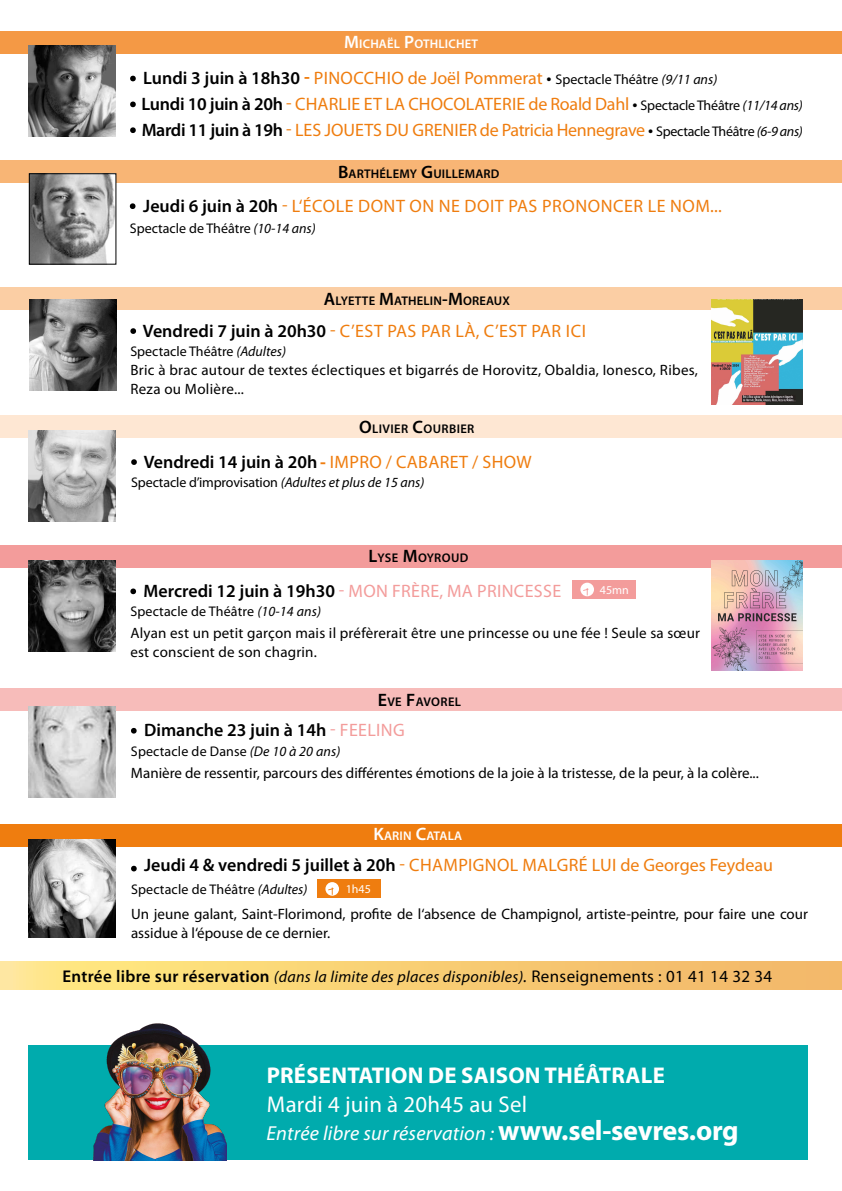
<style>
.page{position:relative;width:842px;height:1191px;background:#fff}
.page>*{position:absolute;margin:0;border:0;box-sizing:border-box;transform-origin:0 0}
.t1{font:700 22.8px "Myriad Pro";letter-spacing:.01em;color:#fff}
.t2{font:22.8px "Myriad Pro";letter-spacing:.01em;color:#fff}
.t3{font:italic 20.4px "Myriad Pro";letter-spacing:.01em;color:#fff}
.t4{font:18px/25.8px "Myriad Pro";letter-spacing:.005em;color:#ef7d0f}
.t5{font:18px "Myriad Pro";letter-spacing:.03em;color:#ef7d0f}
.t6{font:600 18px "Myriad Pro";color:#000}
.t7{font:18px "Myriad Pro";letter-spacing:.02em;color:#f39c9b}
.t8{font:italic 16px "Myriad Pro";letter-spacing:.02em;color:#000}
.t9{font:15px/19px "Myriad Pro";letter-spacing:.005em;color:#000}
.t10{font:14px "Myriad Pro";color:#000}
.t11{font:600 12.6px "Myriad Pro";letter-spacing:.015em;color:#000}
.t12{font:600 12.6px "Myriad Pro";letter-spacing:.015em;color:#fff}
.t13{font:12px "Myriad Pro";color:#fff}
.s1{font-size:18px}
.s2{font-weight:600;color:#000}
.s3{font-weight:700}
.s4{color:#000}
.s5{font-size:14px;color:#000}
.s6{font-style:italic;font-size:14px;color:#000}
.s7{font-style:italic}
.s8{font-weight:700;color:#ef7d0f}
.s9{font-weight:400;color:#ef7d0f}
.s10{font-weight:400;color:#f39c9b}
.s11{font-weight:600;font-style:normal;font-size:17px}
.s12{font-size:17px}
.s13{font-style:normal;font-size:17px}
.s14{font-weight:700;font-style:normal;font-size:28.2px}
</style>
<div class="page">
<svg style="left:130px;top:588px;width:6px;height:6px"></svg>
<svg style="left:131px;top:728px;width:6px;height:5px"></svg>
<svg style="left:131px;top:865px;width:6px;height:6px"></svg>
<div style="left:0;top:823px;width:842px;height:23px;background:#ef7d0f"></div>
<svg style="left:0;top:961px;width:842px;height:29px;background:#f8cf76"></svg>
<div style="left:0;top:415px;width:842px;height:23px;background:#fee7d3"></div>
<div style="left:0;top:545px;width:842px;height:23px;background:#f39c9b"></div>
<div style="left:0;top:688px;width:842px;height:22px;background:#f7bcba"></div>
<svg style="left:131px;top:459px;width:6px;height:6px"></svg>
<div style="left:573px;top:580px;width:63px;height:18px;background:#f39c9b"></div>
<svg style="left:580px;top:582px;width:14px;height:14px"></svg>
<div style="left:318px;top:880px;width:63px;height:18px;background:#ef7d0f"></div>
<svg style="left:325px;top:882px;width:14px;height:13px"></svg>
<img style="left:28px;top:561px;width:87px;height:90px">
<img style="left:28px;top:431px;width:87px;height:90px">
<img style="left:28px;top:706px;width:87px;height:91px">
<img style="left:28px;top:839px;width:87px;height:98px">
<div style="left:0;top:287px;width:842px;height:23px;background:#fbcea4"></div>
<svg style="left:130px;top:328px;width:6px;height:6px"></svg>
<img style="left:29px;top:300px;width:87px;height:90px">
<img style="left:711px;top:300px;width:91px;height:105px">
<img style="left:711px;top:561px;width:91px;height:109px">
<div style="left:0;top:160px;width:842px;height:23px;background:#f8b575"></div>
<svg style="left:130px;top:203px;width:5px;height:6px"></svg>
<img style="left:31px;top:176px;width:83px;height:86px">
<div style="left:0;top:31px;width:842px;height:23px;background:#f49945"></div>
<svg style="left:130px;top:76px;width:6px;height:5px"></svg>
<svg style="left:130px;top:102px;width:6px;height:5px"></svg>
<svg style="left:130px;top:127px;width:6px;height:6px"></svg>
<img style="left:28px;top:45px;width:87px;height:91px">
<div style="left:28px;top:1045px;width:780px;height:114px;background:#00abad"></div>
<img style="left:91px;top:1023px;width:135px;height:137px">
<p class="t12" style="left:344px;top:36px;width:135px"><span class="s1">M</span>ICHAËL <span class="s1">P</span>OTHLICHET</p>
<p class="t4" style="left:142px;top:65px;width:663px"><span class="s2">Lundi 3 juin à 18h30</span> <span class="s3">-</span> PINOCCHIO de Joël Pommerat <span class="s4">•</span> <span class="s5">Spectacle Théâtre</span> <span class="s6">(9/11 ans)<br></span><span class="s2">Lundi 10 juin à 20h</span> - CHARLIE ET LA CHOCOLATERIE de Roald Dahl <span class="s4">•</span> <span class="s5">Spectacle Théâtre</span> <span class="s6">(11/14 ans)<br></span><span class="s2">Mardi 11 juin à 19h</span> - LES JOUETS DU GRENIER de Patricia Hennegrave <span class="s4">•</span> <span class="s5">Spectacle Théâtre</span> <span class="s6">(6-9 ans)</span></p>
<p class="t11" style="left:338px;top:166px;width:163px"><span class="s1">B</span>ARTHÉLEMY <span class="s1">G</span>UILLEMARD</p>
<p class="t5" style="left:143px;top:195px;width:580px"><span class="s2">Jeudi 6 juin à 20h</span> - L‘ÉCOLE DONT ON NE DOIT PAS PRONONCER LE NOM...</p>
<p class="t10" style="left:130px;top:219px;width:187px">Spectacle de Théâtre <span class="s7">(10-14 ans)</span></p>
<p class="t11" style="left:324px;top:293px;width:188px"><span class="s1">A</span>LYETTE <span class="s1">M</span>ATHELIN<span class="s1">-M</span>OREAUX</p>
<p class="t5" style="left:143px;top:319px;width:445px"><span class="s2">Vendredi 7 juin à 20h30</span> - C’EST PAS PAR LÀ, C’EST PAR ICI</p>
<p class="t10" style="left:130px;top:343px;width:157px">Spectacle Théâtre <span class="s7">(Adultes)</span></p>
<p class="t9" style="left:130px;top:361px;width:569px">Bric à brac autour de textes éclectiques et bigarrés de Horovitz, Obaldia, Ionesco, Ribes,<br>Reza ou Molière...</p>
<p class="t11" style="left:359px;top:421px;width:117px"><span class="s1">O</span>LIVIER <span class="s1">C</span>OURBIER</p>
<p class="t6" style="left:144px;top:450px;width:390px">Vendredi 14 juin à 20h <span class="s8">-</span> <span class="s9">IMPRO / CABARET / SHOW</span></p>
<p class="t10" style="left:131px;top:474px;width:295px">Spectacle d’improvisation <span class="s7">(Adultes et plus de 15 ans)</span></p>
<p class="t11" style="left:368px;top:549px;width:102px"><span class="s1">L</span>YSE <span class="s1">M</span>OYROUD</p>
<p class="t7" style="left:144px;top:580px;width:419px"><span class="s2">Mercredi 12 juin à 19h30</span> - MON FRÈRE, MA PRINCESSE</p>
<p class="t10" style="left:130px;top:602px;width:192px">Spectacle de Théâtre <span class="s7">(10-14 ans)</span></p>
<p class="t9" style="left:130px;top:623px;width:571px">Alyan est un petit garçon mais il préfèrerait être une princesse ou une fée ! Seule sa sœur est conscient de son chagrin.</p>
<p class="t13" style="left:600px;top:582px;width:30px">45mn</p>
<p class="t11" style="left:378px;top:693px;width:85px"><span class="s1">E</span>VE <span class="s1">F</span>AVOREL</p>
<p class="t6" style="left:144px;top:719px;width:262px">Dimanche 23 juin à 14h <span class="s10">- FEELING</span></p>
<p class="t10" style="left:131px;top:743px;width:211px">Spectacle de Danse <span class="s7">(De 10 à 20 ans)</span></p>
<p class="t9" style="left:131px;top:763px;width:629px">Manière de ressentir, parcours des différentes émotions de la joie à la tristesse, de la peur, à la colère...</p>
<p class="t12" style="left:373px;top:828px;width:90px"><span class="s1">K</span>ARIN <span class="s1">C</span>ATALA</p>
<p class="t4" style="left:144px;top:852px;width:630px"><span class="s2">Jeudi 4 &amp; vendredi 5 juillet à 20h</span> - CHAMPIGNOL MALGRÉ LUI de Georges Feydeau</p>
<p class="t10" style="left:131px;top:880px;width:178px">Spectacle de Théâtre <span class="s7">(Adultes)</span></p>
<p class="t9" style="left:131px;top:903px;width:678px">Un jeune galant, Saint-Florimond, profite de l‘absence de Champignol, artiste-peintre, pour faire une cour assidue à l‘épouse de ce dernier.</p>
<p class="t13" style="left:346px;top:882px;width:27px">1h45</p>
<p class="t8" style="left:62px;top:966px;width:711px"><span class="s11">Entrée libre sur réservation</span> (dans la limite des places disponibles)<span class="s12">.</span> <span class="s13">Renseignements : 01 41 14 32 34</span></p>
<h1 class="t1" style="left:267px;top:1060px;width:400px">PRÉSENTATION DE SAISON THÉÂTRALE</h1>
<h1 class="t2" style="left:267px;top:1090px;width:262px">Mardi 4 juin à 20h45 au Sel</h1>
<h2 class="t3" style="left:266px;top:1120px;width:474px">Entrée libre sur réservation : <span class="s14">www.sel-sevres.org</span></h2>
</div>
